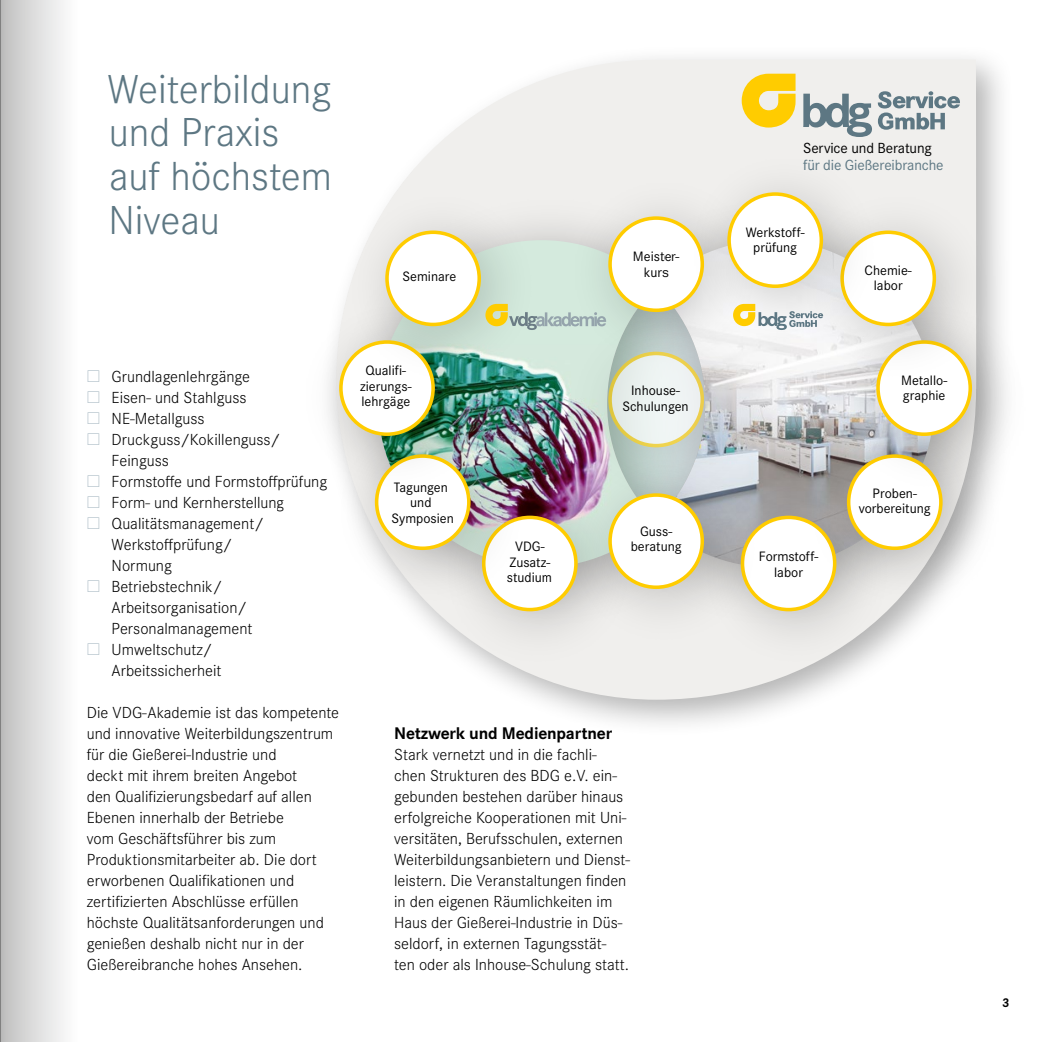
<style>
.page{position:relative;width:1042px;height:1042px;background:#fff}
.page>*{position:absolute;margin:0;border:0;box-sizing:border-box;transform-origin:0 0}
.t1{font:300 42px/43.8px "Corporate S";color:#5d7783}
.t2{font:700 17.5px "Corporate S";letter-spacing:-.01em;color:#000}
.t3{font:300 16.62px/21px "Corporate S";color:#000}
.t4{font:15.22px "Corporate S";letter-spacing:-.01em;color:#5d7783}
.t5{font:15.22px "Corporate S";letter-spacing:-.01em;color:#000}
.t6{font:14.17px/15.4px "Corporate S";color:#000;text-align:center}
.t7{font:700 13.12px "Corporate S";color:#000}
</style>
<div class="page">
<div style="left:305px;top:44px;width:737px;height:694px;background:#000;opacity:.3"></div>
<div style="left:336px;top:60px;width:640px;height:640px;background:#f0efed;border-radius:319px"></div>
<svg style="left:742px;top:74px;width:53px;height:54px"></svg>
<svg style="left:803px;top:94px;width:69px;height:36px;background:#a4b1b6"></svg>
<svg style="left:878px;top:91px;width:82px;height:39px;background:#b4bec1"></svg>
<img style="left:560px;top:211px;width:105px;height:76px">
<div style="left:610px;top:218px;width:92px;height:92px;background:#fff;border-radius:50%"></div>
<div style="left:608px;top:216px;width:96px;height:96px;border:4px solid #fc0;border-radius:50%"></div>
<img style="left:705px;top:366px;width:78px;height:65px">
<img style="left:420px;top:628px;width:157px;height:62px">
<img style="left:739px;top:454px;width:176px;height:236px">
<div style="left:742px;top:517px;width:92px;height:92px;background:#fff;border-radius:50%"></div>
<img style="left:785px;top:405px;width:236px;height:223px">
<div style="left:848px;top:456px;width:93px;height:92px;background:#fff;border-radius:50%"></div>
<img style="left:814px;top:278px;width:228px;height:236px">
<div style="left:878px;top:342px;width:92px;height:92px;background:#fff;border-radius:50%"></div>
<img style="left:778px;top:168px;width:236px;height:237px">
<div style="left:842px;top:232px;width:92px;height:92px;background:#fff;border-radius:50%"></div>
<img style="left:665px;top:130px;width:237px;height:236px">
<div style="left:729px;top:194px;width:92px;height:92px;background:#fff;border-radius:50%"></div>
<div style="left:727px;top:192px;width:96px;height:96px;border:4px solid #fc0;border-radius:50%"></div>
<img style="left:313px;top:514px;width:233px;height:114px">
<div style="left:377px;top:456px;width:92px;height:92px;background:#fff;border-radius:50%"></div>
<img style="left:305px;top:278px;width:180px;height:236px">
<div style="left:341px;top:342px;width:92px;height:92px;background:#fff;border-radius:50%"></div>
<img style="left:323px;top:168px;width:237px;height:237px">
<div style="left:387px;top:232px;width:92px;height:92px;background:#fff;border-radius:50%"></div>
<div style="left:385px;top:230px;width:96px;height:96px;border:4px solid #fc0;border-radius:50%"></div>
<img style="left:546px;top:431px;width:237px;height:236px">
<div style="left:610px;top:495px;width:92px;height:92px;background:#fff;border-radius:50%"></div>
<div style="left:608px;top:493px;width:96px;height:96px;border:4px solid #fc0;border-radius:50%"></div>
<img style="left:485px;top:287px;width:220px;height:233px">
<svg style="left:733px;top:304px;width:90px;height:26px"></svg>
<div style="left:0;top:0;width:78px;height:1042px;background:linear-gradient(to right,#bfbfbf,#fff)"></div>
<h1 class="t1" style="left:108px;top:65px;width:226px">Weiterbildung und Praxis auf höchstem<br>Niveau</h1>
<p class="t6" style="left:402px;top:268px;width:55px">Seminare</p>
<p class="t6" style="left:633px;top:248px;width:48px">Meister&shy;kurs</p>
<p class="t5" style="left:803px;top:137px;width:130px">Service und Beratung</p>
<p class="t4" style="left:803px;top:155px;width:142px">für die Gießereibranche</p>
<p class="t6" style="left:746px;top:224px;width:60px">Werkstoff&shy;prüfung</p>
<p class="t6" style="left:864px;top:262px;width:49px">Chemie&shy;labor</p>
<p class="t3" style="left:112px;top:365px;width:217px">Grundlagenlehrgänge<br>Eisen- und Stahlguss<br>NE-Metallguss<br>Druckguss/Kokillenguss/<br>Feinguss<br>Formstoffe und Formstoffprüfung<br>Form- und Kernherstellung<br>Qualitätsmanagement/<br>Werkstoffprüfung/<br>Normung<br>Betriebstechnik/<br>Arbeitsorganisation/<br>Personalmanagement<br>Umweltschutz/<br>Arbeitssicherheit</p>
<p class="t3" style="left:87px;top:701px;width:254px">Die VDG-Akademie ist das kompetente und innovative Weiterbildungszentrum für die Gießerei-Industrie und<br>deckt mit ihrem breiten Angebot<br>den Qualifizierungsbedarf auf allen Ebenen innerhalb der Betriebe<br>vom Geschäftsführer bis zum Produktionsmitarbeiter ab. Die dort erworbenen Qualifikationen und zertifizierten Abschlüsse erfüllen höchste Qualitätsanforderungen und genießen deshalb nicht nur in der Gießereibranche hohes Ansehen.</p>
<p class="t6" style="left:360px;top:362px;width:53px">Qualifi&shy;zierungs&shy;lehrgäge</p>
<p class="t6" style="left:391px;top:479px;width:64px">Tagungen und<br>Symposien</p>
<p class="t6" style="left:622px;top:382px;width:68px">Inhouse-<br>Schulungen</p>
<p class="t6" style="left:631px;top:523px;width:52px">Guss&shy;beratung</p>
<p class="t6" style="left:507px;top:538px;width:47px">VDG-<br>Zusatz&shy;studium</p>
<p class="t6" style="left:759px;top:548px;width:61px">Formstoff&shy;labor</p>
<p class="t2" style="left:394px;top:721px;width:220px">Netzwerk und Medienpartner</p>
<p class="t3" style="left:394px;top:743px;width:238px">Stark vernetzt und in die fachli&shy;chen Strukturen des BDG e.V. ein&shy;gebunden bestehen darüber hinaus erfolgreiche Kooperationen mit Uni&shy;versitäten, Berufsschulen, externen Weiterbildungsanbietern und Dienst&shy;leistern. Die Veranstaltungen finden in den eigenen Räumlichkeiten im Haus der Gießerei-Industrie in Düs&shy;seldorf, in externen Tagungsstät&shy;ten oder als Inhouse-Schulung statt.</p>
<p class="t6" style="left:901px;top:372px;width:48px;text-align:left">Metallo&shy;graphie</p>
<p class="t6" style="left:859px;top:485px;width:73px">Proben&shy;vorbereitung</p>
<p class="t7" style="left:1002px;top:994px;width:9px">3</p>
</div>
